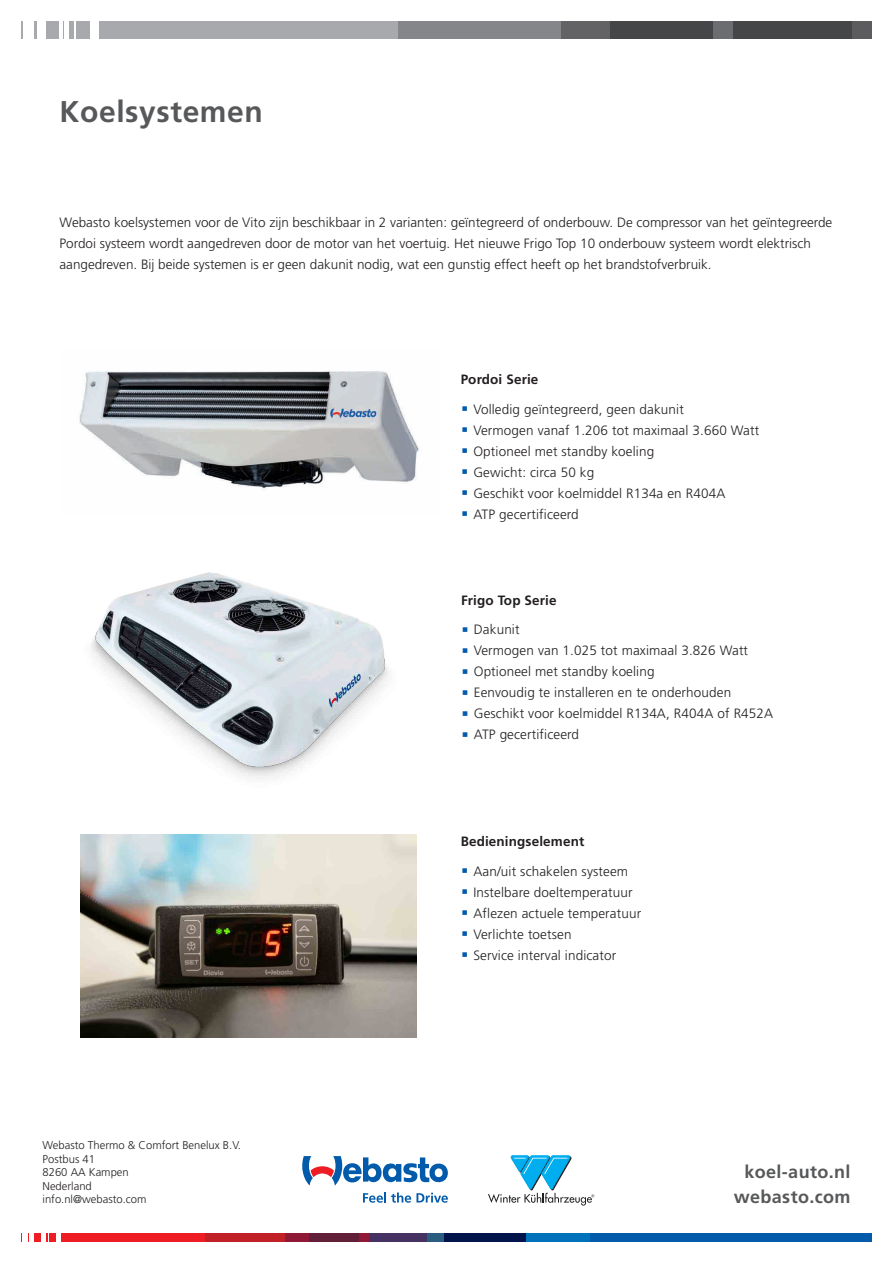
<style>
.page{position:relative;width:893px;height:1263px;background:#fff}
.page>*{position:absolute;margin:0;border:0;box-sizing:border-box;transform-origin:0 0}
.Headline_20pt{font:700 30px "Frutiger";letter-spacing:.02em;color:#57585a}
.Internet{font:700 18px "Frutiger";letter-spacing:.02em;color:#57585a}
.Copy_9pt{font:300 13.5px/21px "Frutiger";letter-spacing:.01em;color:#231f20}
.Copy_9pt-2{font:700 13.5px "Frutiger";letter-spacing:.01em;color:#231f20}
.Address{font:300 11.25px/13.5px "Frutiger";color:#231f20}
</style>
<div class="page">
<div style="left:21px;top:21px;width:377px;height:17px;background:#a8a9ad"></div>
<div style="left:398px;top:21px;width:163px;height:17px;background:#848689"></div>
<div style="left:561px;top:21px;width:50px;height:17px;background:#636366"></div>
<div style="left:611px;top:21px;width:102px;height:17px;background:#454647"></div>
<div style="left:713px;top:21px;width:20px;height:17px;background:#6c6d70"></div>
<div style="left:733px;top:21px;width:119px;height:17px;background:#454647"></div>
<div style="left:852px;top:21px;width:20px;height:17px;background:#5c5c5f"></div>
<div style="left:23px;top:21px;width:8px;height:17px;background:#fff"></div>
<hr style="left:31px;top:21px;width:3px;height:17px;background:#fff">
<div style="left:37px;top:21px;width:9px;height:17px;background:#fff"></div>
<hr style="left:60px;top:21px;width:3px;height:17px;background:#fff">
<hr style="left:65px;top:21px;width:4px;height:17px;background:#fff">
<svg style="left:74px;top:21px;width:2px;height:17px"></svg>
<div style="left:90px;top:21px;width:9px;height:17px;background:#fff"></div>
<div style="left:21px;top:1233px;width:184px;height:9px;background:#ee1d23"></div>
<div style="left:205px;top:1233px;width:80px;height:9px;background:#c12027"></div>
<div style="left:285px;top:1233px;width:24px;height:9px;background:#901938"></div>
<div style="left:309px;top:1233px;width:50px;height:9px;background:#611f38"></div>
<div style="left:359px;top:1233px;width:10px;height:9px;background:#901938"></div>
<div style="left:369px;top:1233px;width:57px;height:9px;background:#453162"></div>
<div style="left:426px;top:1233px;width:18px;height:9px;background:#2a5d80"></div>
<div style="left:444px;top:1233px;width:82px;height:9px;background:#00134a"></div>
<div style="left:526px;top:1233px;width:64px;height:9px;background:#0072bc"></div>
<div style="left:590px;top:1233px;width:282px;height:9px;background:#015aaa"></div>
<svg style="left:22px;top:1233px;width:12px;height:9px"></svg>
<svg style="left:41px;top:1233px;width:8px;height:9px"></svg>
<svg style="left:57px;top:1233px;width:4px;height:9px"></svg>
<svg style="left:363px;top:1192px;width:85px;height:11px"></svg>
<svg style="left:302px;top:1156px;width:146px;height:29px"></svg>
<svg style="left:488px;top:1156px;width:106px;height:49px"></svg>
<img style="left:79px;top:371px;width:340px;height:119px">
<img style="left:91px;top:572px;width:298px;height:207px">
<img style="left:81px;top:834px;width:336px;height:203px">
<p class="Headline_20pt" style="left:60px;top:94px;width:205px">Koelsystemen</p>
<p class="Copy_9pt" style="left:60px;top:212px;width:774px">Webasto koelsystemen voor de Vito zijn beschikbaar in 2 varianten: geïntegreerd of onderbouw. De compressor van het geïntegreerde<br>Pordoi systeem wordt aangedreven door de motor van het voertuig. Het nieuwe Frigo Top 10 onderbouw systeem wordt elektrisch aangedreven. Bij beide systemen is er geen dakunit nodig, wat een gunstig effect heeft op het brandstofverbruik.</p>
<p class="Copy_9pt-2" style="left:461px;top:372px;width:79px">Pordoi Serie</p>
<p class="Copy_9pt" style="left:473px;top:399px;width:212px">Volledig geïntegreerd, geen dakunit</p>
<p class="Copy_9pt" style="left:473px;top:420px;width:287px">Vermogen vanaf 1.206 tot maximaal 3.660 Watt</p>
<p class="Copy_9pt" style="left:473px;top:441px;width:182px">Optioneel met standby koeling</p>
<p class="Copy_9pt" style="left:473px;top:462px;width:122px">Gewicht: circa 50 kg</p>
<p class="Copy_9pt" style="left:473px;top:483px;width:253px">Geschikt voor koelmiddel R134a en R404A</p>
<p class="Copy_9pt" style="left:473px;top:504px;width:107px">ATP gecertificeerd</p>
<p class="Copy_9pt-2" style="left:461px;top:592px;width:97px">Frigo Top Serie</p>
<p class="Copy_9pt" style="left:474px;top:619px;width:47px">Dakunit</p>
<p class="Copy_9pt" style="left:474px;top:640px;width:276px">Vermogen van 1.025 tot maximaal 3.826 Watt</p>
<p class="Copy_9pt" style="left:474px;top:661px;width:182px">Optioneel met standby koeling</p>
<p class="Copy_9pt" style="left:474px;top:682px;width:259px">Eenvoudig te installeren en te onderhouden</p>
<p class="Copy_9pt" style="left:474px;top:703px;width:301px">Geschikt voor koelmiddel R134A, R404A of R452A</p>
<p class="Copy_9pt" style="left:474px;top:724px;width:107px">ATP gecertificeerd</p>
<p class="Address" style="left:43px;top:1139px;width:200px">Webasto Thermo &amp; Comfort Benelux B.V.<br>Postbus 41<br>8260 AA Kampen<br>Nederland<br>info.nl@webasto.com</p>
<p class="Copy_9pt-2" style="left:461px;top:834px;width:125px">Bedieningselement</p>
<p class="Copy_9pt" style="left:473px;top:861px;width:156px">Aan/uit schakelen systeem</p>
<p class="Copy_9pt" style="left:473px;top:882px;width:161px">Instelbare doeltemperatuur</p>
<p class="Copy_9pt" style="left:473px;top:903px;width:169px">Aflezen actuele temperatuur</p>
<p class="Copy_9pt" style="left:473px;top:924px;width:100px">Verlichte toetsen</p>
<p class="Copy_9pt" style="left:473px;top:945px;width:144px">Service interval indicator</p>
<p class="Internet" style="left:744px;top:1161px;width:107px">koel-auto.nl</p>
<p class="Internet" style="left:734px;top:1186px;width:118px">webasto.com</p>
</div>
